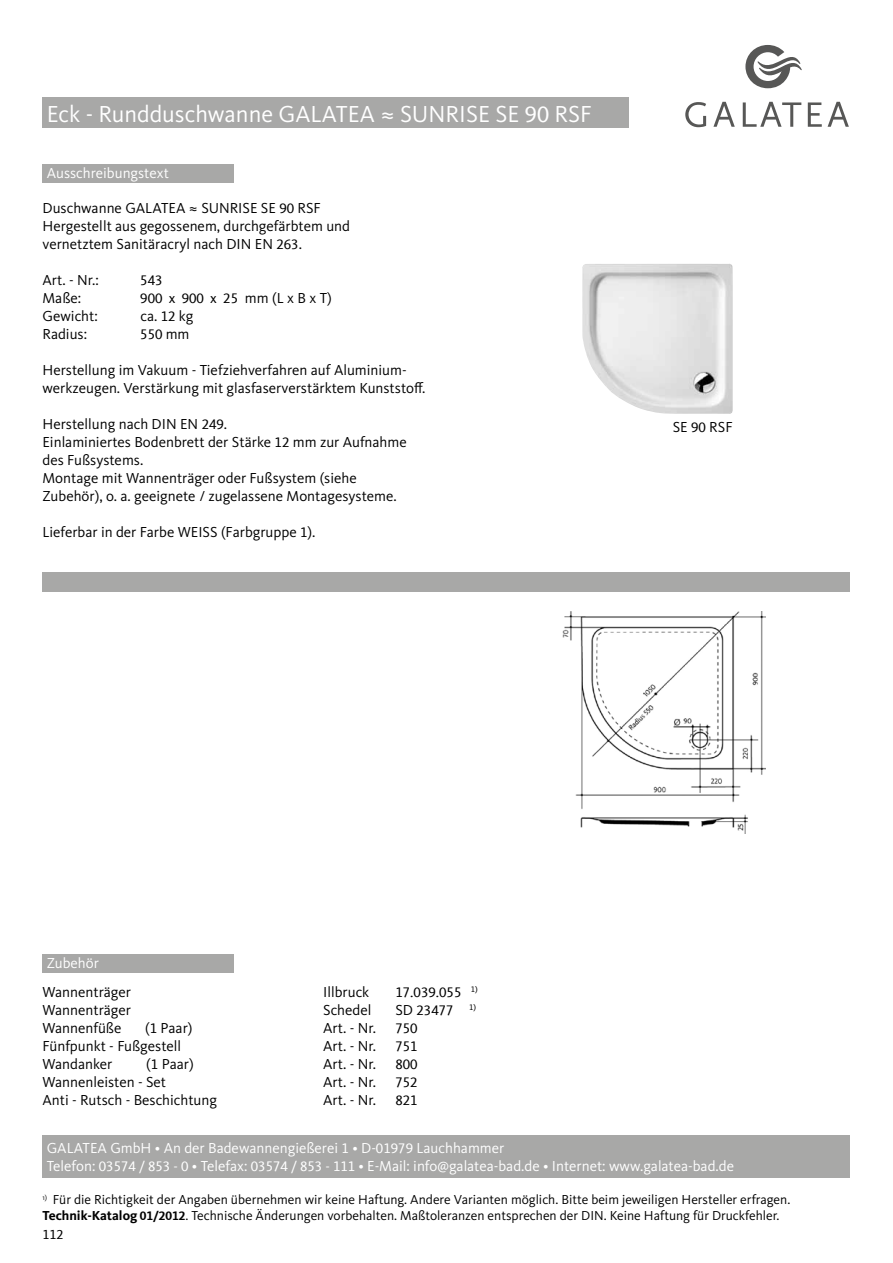
<style>
.page{position:relative;width:893px;height:1263px;background:#fff}
.page>*{position:absolute;margin:0;border:0;box-sizing:border-box;transform-origin:0 0}
.t1{font:24px "Kievit Pro";color:#fff}
.t2{font:15px/18px "Kievit Pro";color:#000}
.t3{font:15px/18px "Kievit Pro";color:#fff}
.t4{font:14.25px "CDU Kievit Tab";color:#000}
.t5{font:13.5px/16.2px "Kievit Pro";color:#000}
.t6{font:13.5px "CDU Kievit Tab";color:#000}
.s1{font-family:"CDU Kievit Tab";font-size:23.25px}
.s2{font-family:"CDU Kievit Tab";font-size:14.25px}
.s3{font-family:"Kievit Pro";font-size:15px}
.s4{font-weight:700}
.s5{font-family:"CDU Kievit Tab";font-weight:700;font-size:12.75px}
</style>
<div class="page">
<div style="left:43px;top:98px;width:586px;height:30px;background:#a8a8a7"></div>
<svg style="left:745px;top:45px;width:57px;height:43px"></svg>
<svg style="left:685px;top:102px;width:21px;height:25px"></svg>
<svg style="left:713px;top:102px;width:22px;height:25px"></svg>
<svg style="left:743px;top:102px;width:58px;height:25px"></svg>
<svg style="left:808px;top:102px;width:14px;height:25px"></svg>
<svg style="left:828px;top:102px;width:21px;height:25px"></svg>
<div style="left:43px;top:1135px;width:807px;height:43px;background:#a8a8a7"></div>
<div style="left:43px;top:954px;width:191px;height:18px;background:#a8a8a7"></div>
<div style="left:43px;top:165px;width:191px;height:18px;background:#a8a8a7"></div>
<div style="left:43px;top:572px;width:807px;height:19px;background:#a8a8a7"></div>
<img style="left:582px;top:264px;width:151px;height:150px">
<img style="left:562px;top:611px;width:203px;height:223px">
<h1 class="t1" style="left:47px;top:99px;width:247px">Eck - Rundduschwanne GALA</h1>
<h1 class="t1" style="left:336px;top:99px;width:90px">TEA ≈ SUNRI</h1>
<h1 class="t1" style="left:466px;top:99px;width:124px">SE SE <span class="s1">90</span> RSF</h1>
<p class="t3" style="left:47px;top:164px;width:124px">Ausschreibungstext</p>
<p class="t2" style="left:43px;top:199px;width:93px">Duschwanne GALA</p>
<p class="t2" style="left:161px;top:199px;width:57px">TEA ≈ SUNRI</p>
<p class="t2" style="left:43px;top:199px;width:309px;text-indent:200px">SE SE <span class="s2">90</span> RSF<br>Hergestellt aus gegossenem, durchgefärbtem und vernetztem Sanitäracryl nach DIN</p>
<p class="t2" style="left:255px;top:235px;width:49px">EN <span class="s2">263</span>.</p>
<p class="t2" style="left:43px;top:271px;width:58px">Art. - N r.:</p>
<p class="t4" style="left:140px;top:273px;width:24px">543</p>
<p class="t2" style="left:43px;top:289px;width:40px">Maße:</p>
<p class="t4" style="left:140px;top:291px;width:193px">900 x 900 x 25 <span class="s3">mm (L x B x T)</span></p>
<p class="t2" style="left:43px;top:307px;width:57px">Gewicht:</p>
<p class="t2" style="left:140px;top:307px;width:55px">ca. <span class="s2">12</span> kg</p>
<p class="t2" style="left:43px;top:325px;width:46px">Radius:</p>
<p class="t4" style="left:140px;top:327px;width:51px">550 <span class="s3">mm</span></p>
<p class="t2" style="left:43px;top:361px;width:385px">Herstellung im Vakuum - Tiefziehverfahren auf Aluminium&shy;werkzeugen. Verstärkung mit glasfaserverstärktem Kunststoff.</p>
<p class="t2" style="left:43px;top:415px;width:118px">Herstellung nach DIN</p>
<p class="t2" style="left:43px;top:415px;width:366px;text-indent:138px">EN <span class="s2">249</span>.<br>Einlaminiertes Bodenbrett der Stärke <span class="s2">12</span> mm zur Aufnahme des Fußsystems.<br>Montage mit Wannenträger oder Fußsystem (siehe Zubehör), o. a. geeignete / zugelassene Montagesysteme.</p>
<p class="t2" style="left:43px;top:523px;width:274px">Lieferbar in der Farbe WEI SS (Farbgruppe <span class="s2">1</span>).</p>
<p class="t3" style="left:47px;top:954px;width:54px">Zubehör</p>
<p class="t2" style="left:43px;top:983px;width:187px">Wannenträger I</p>
<p class="t2" style="left:327px;top:983px;width:43px">llbruck</p>
<p class="t4" style="left:395px;top:984px;width:84px">17.039.055 <sup>1)</sup></p>
<p class="t2" style="left:43px;top:1001px;width:90px">Wannenträger</p>
<p class="t2" style="left:323px;top:1001px;width:50px">Schedel</p>
<p class="t4" style="left:395px;top:1002px;width:82px"><span class="s3">SD</span> 23477 <sup>1)</sup></p>
<p class="t2" style="left:43px;top:1019px;width:80px">Wannenfüße</p>
<p class="t2" style="left:145px;top:1019px;width:49px">(<span class="s2">1</span> Paar)</p>
<p class="t2" style="left:323px;top:1019px;width:55px">Art. - N r.</p>
<p class="t4" style="left:395px;top:1020px;width:24px">750</p>
<p class="t2" style="left:43px;top:1037px;width:140px">Fünfpunkt - Fußgestell</p>
<p class="t2" style="left:323px;top:1037px;width:55px">Art. - N r.</p>
<p class="t4" style="left:395px;top:1038px;width:24px">751</p>
<p class="t2" style="left:43px;top:1055px;width:71px">Wandanker</p>
<p class="t2" style="left:146px;top:1055px;width:49px">(<span class="s2">1</span> Paar)</p>
<p class="t2" style="left:323px;top:1055px;width:55px">Art. - N r.</p>
<p class="t4" style="left:395px;top:1056px;width:24px">800</p>
<p class="t2" style="left:43px;top:1073px;width:125px">Wannenleisten - Set</p>
<p class="t2" style="left:323px;top:1073px;width:55px">Art. - N r.</p>
<p class="t4" style="left:395px;top:1074px;width:24px">752</p>
<p class="t2" style="left:43px;top:1091px;width:176px">Anti - Rutsch - Beschichtung</p>
<p class="t2" style="left:323px;top:1091px;width:55px">Art. - N r.</p>
<p class="t4" style="left:395px;top:1092px;width:24px">821</p>
<p class="t2" style="left:673px;top:418px;width:59px">SE <span class="s2">90</span> RSF</p>
<p class="t3" style="left:47px;top:1139px;width:689px">GALATEA GmbH • An der Badewannengießerei <span class="s2">1</span> • D-<span class="s2">01979</span> Lauchhammer<br>Telefon: <span class="s2">03574 / 853 - 0</span> • Telefax: <span class="s2">03574 / 853 - 111</span> • E-Mail: info@galatea-bad.de • Internet: www.galatea-bad.de</p>
<p class="t5" style="left:43px;top:1191px;width:749px"><sup>1)</sup> Für die Richtigkeit der Angaben übernehmen wir keine Haftung. Andere Varianten möglich. Bitte beim jeweiligen Hersteller erfragen.<br><span class="s4">Technik-Katalog</span> <span class="s5">01/2012</span>. Technische Änderungen vorbehalten. Maßtoleranzen entsprechen der DIN . Keine Haftung für Druckfehler.</p>
<p class="t6" style="left:43px;top:1226px;width:23px">112</p>
</div>
